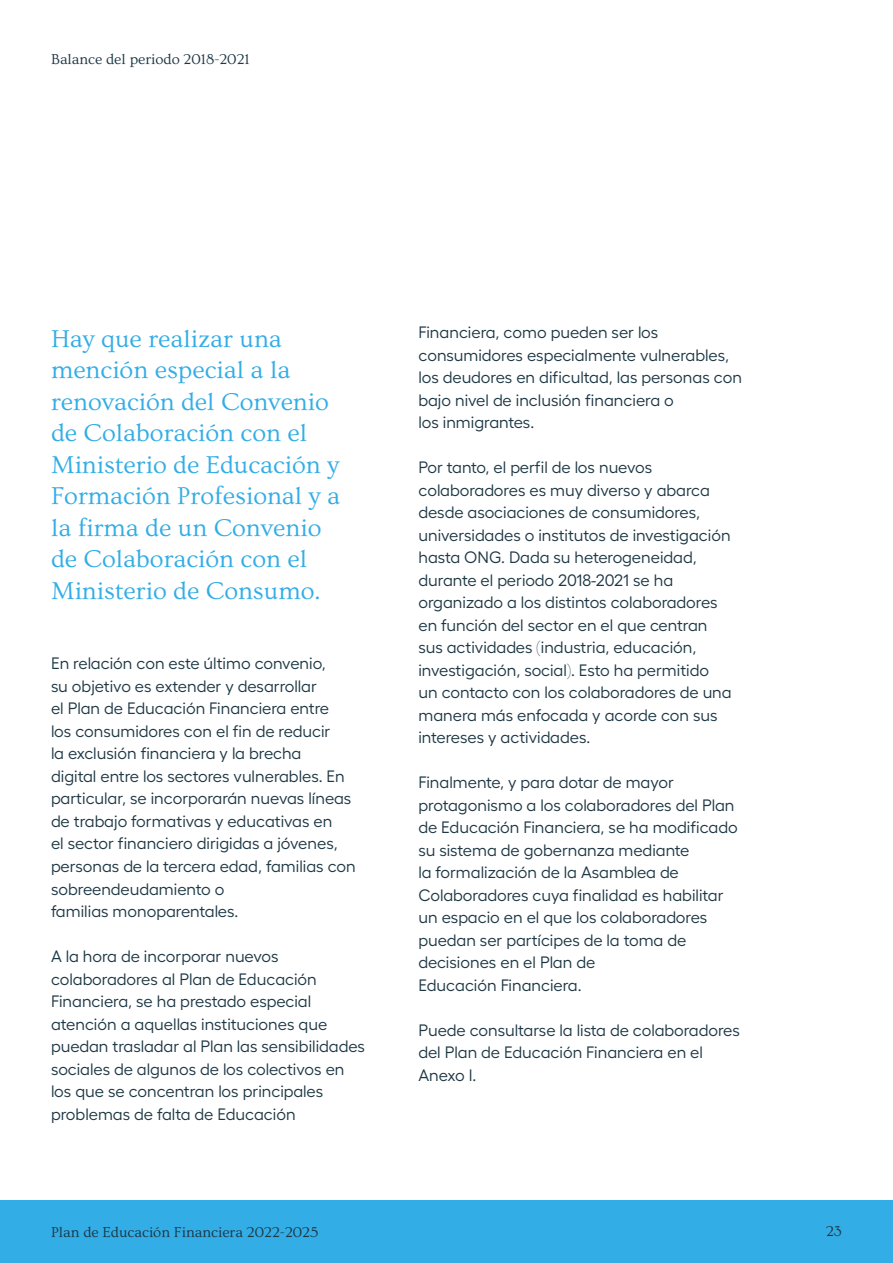
<style>
.page{position:relative;width:893px;height:1263px;background:#fff}
.page>*{position:absolute;margin:0;border:0;box-sizing:border-box;transform-origin:0 0}
.t1{font:25.5px/31.5px "Ovo";color:#33ade6}
.t2{font:16.5px/22.5px "Hellix";color:#1d3744}
.t3{font:15px "Ovo";color:#1d3744}
</style>
<div class="page">
<div style="left:0;top:1200px;width:893px;height:63px;background:#33ade6"></div>
<p class="t3" style="left:51px;top:51px;width:200px">Balance del periodo 2018-2021</p>
<h1 class="t1" style="left:51px;top:323px;width:290px">Hay que realizar una mención especial a la renovación del Convenio de Colaboración con el<br>Ministerio de Educación y<br>Formación Profesional y a la firma de un Convenio de Colaboración con el<br>Ministerio de Consumo.</h1>
<p class="t2" style="left:51px;top:651px;width:306px">En relación con este último convenio,<br>su objetivo es extender y desarrollar<br>el Plan de Educación Financiera entre<br>los consumidores con el fin de reducir<br>la exclusión financiera y la brecha<br>digital entre los sectores vulnerables. En particular, se incorporarán nuevas líneas de trabajo formativas y educativas en<br>el sector financiero dirigidas a jóvenes, personas de la tercera edad, familias con sobreendeudamiento o<br>familias monoparentales.</p>
<p class="t2" style="left:51px;top:943px;width:316px">A la hora de incorporar nuevos colaboradores al Plan de Educación Financiera, se ha prestado especial atención a aquellas instituciones que puedan trasladar al Plan las sensibilidades sociales de algunos de los colectivos en los que se concentran los principales problemas de falta de Educación</p>
<p class="t2" style="left:418px;top:319px;width:325px">Financiera, como pueden ser los consumidores especialmente vulnerables, los deudores en dificultad, las personas con bajo nivel de inclusión financiera o<br>los inmigrantes.</p>
<p class="t2" style="left:418px;top:454px;width:315px">Por tanto, el perfil de los nuevos colaboradores es muy diverso y abarca desde asociaciones de consumidores, universidades o institutos de investigación hasta ONG. Dada su heterogeneidad, durante el periodo 2018-2021 se ha organizado a los distintos colaboradores en función del sector en el que centran sus actividades (industria, educación, investigación, social). Esto ha permitido un contacto con los colaboradores de una manera más enfocada y acorde con sus intereses y actividades.</p>
<p class="t2" style="left:418px;top:769px;width:321px">Finalmente, y para dotar de mayor protagonismo a los colaboradores del Plan de Educación Financiera, se ha modificado su sistema de gobernanza mediante<br>la formalización de la Asamblea de Colaboradores cuya finalidad es habilitar un espacio en el que los colaboradores puedan ser partícipes de la toma de decisiones en el Plan de<br>Educación Financiera.</p>
<p class="t2" style="left:418px;top:1017px;width:323px">Puede consultarse la lista de colaboradores del Plan de Educación Financiera en el<br>Anexo I.</p>
<p class="t3" style="left:51px;top:1223px;width:269px">Plan de Educación Financiera 2022-2025</p>
<p class="t3" style="left:826px;top:1223px;width:17px">23</p>
</div>
